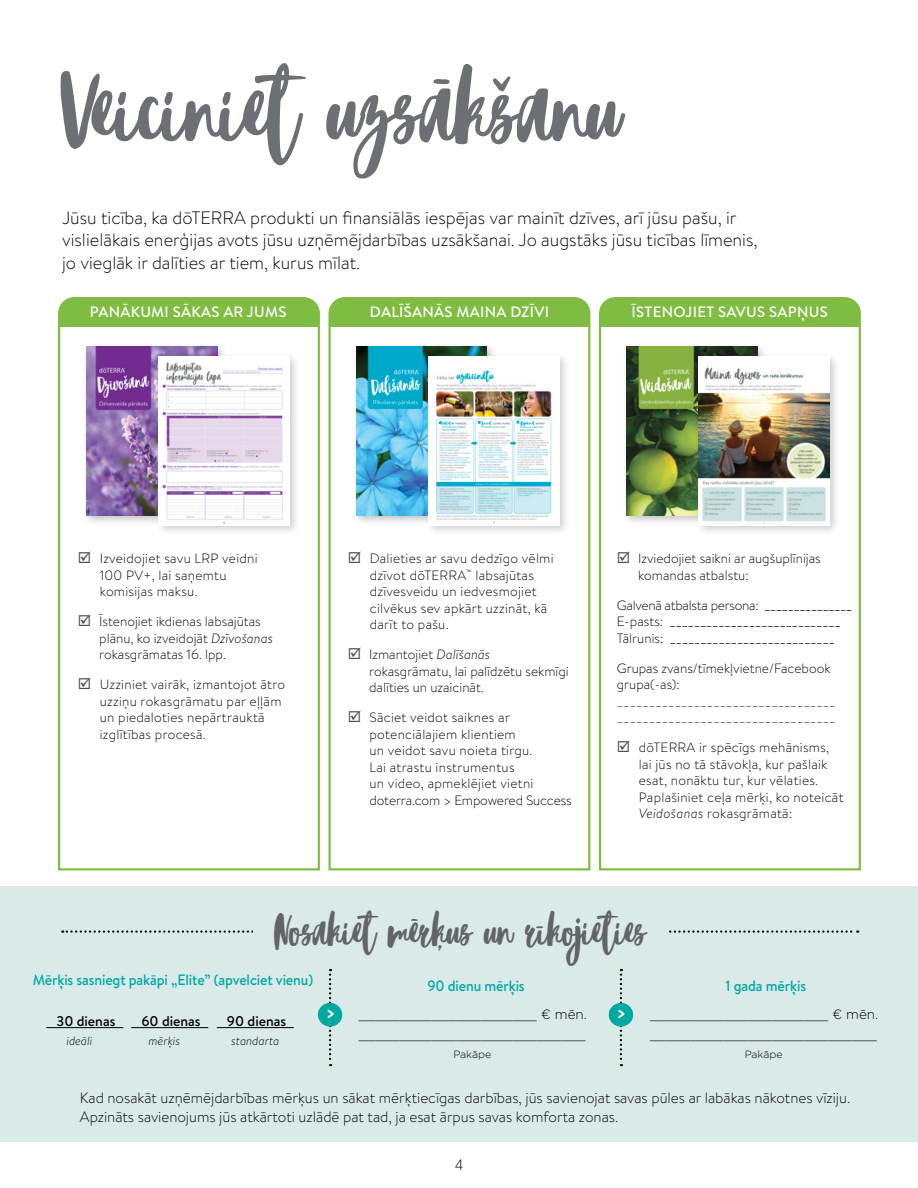
<style>
.page{position:relative;width:918px;height:1188px;background:#fff}
.page>*{position:absolute;margin:0;border:0;box-sizing:border-box;transform-origin:0 0}
.t1{font:88.5px "Blacktear Script";letter-spacing:-.01em;color:#6c7074}
.t2{font:39px "Blacktear Script";letter-spacing:-.01em;color:#636466;scale:.95 1}
.t3{font:28.5px "Blacktear Script";color:#fff;scale:.95 1}
.t4{font:300 18px/22.5px "Brandon Text";color:#000}
.t5{font:300 15px/19.5px "Brandon Text";color:#000}
.t6{font:500 15px "Brandon Text";letter-spacing:-.01em;color:#00a8a2;scale:.95 1}
.t7{font:500 15px "Brandon Text";letter-spacing:.02em;color:#fff}
.t8{font:300 15px "Gotham Narrow";color:#000}
.t9{font:500 14.1px "Brandon Text";color:#000}
.t10{font:300 13.5px/16.5px "Brandon Text";letter-spacing:.02em;color:#000}
.t11{font:300 13.5px/16.5px "Brandon Text";color:#000}
.t12{font:300 13.5px/19.5px "Gotham";color:#000}
.t13{font:13.5px/16.5px "Brandon Text";color:#000}
.t14{font:italic 300 12px "Brandon Text";color:#000}
.t15{font:300 10.5px "Gotham";color:#000}
.s1{color:#4d4d4f}
.s2{font-style:italic}
.s3{font-weight:300}
</style>
<div class="page">
<div style="left:58px;top:297px;width:262px;height:28px;background:#7fbc42"></div>
<div style="left:329px;top:297px;width:261px;height:28px;background:#7fbc42"></div>
<div style="left:599px;top:297px;width:262px;height:28px;background:#7fbc42"></div>
<div style="left:58px;top:325px;width:262px;height:545px;border:2px solid #7fbc42"></div>
<div style="left:329px;top:325px;width:261px;height:545px;border:2px solid #7fbc42"></div>
<div style="left:599px;top:325px;width:262px;height:545px;border:2px solid #7fbc42"></div>
<div style="left:0;top:886px;width:918px;height:256px;background:#daeae9"></div>
<hr style="left:46px;top:1027px;width:77px;height:1px;background:#000">
<hr style="left:131px;top:1027px;width:77px;height:1px;background:#000">
<hr style="left:217px;top:1027px;width:77px;height:1px;background:#000">
<svg style="left:62px;top:930px;width:796px;height:3px"></svg>
<div style="left:253px;top:904px;width:414px;height:55px;background:#daeae9"></div>
<div style="left:82px;top:342px;width:146px;height:184px;background:#000;opacity:.25"></div>
<img style="left:86px;top:346px;width:131px;height:169px">
<div style="left:622px;top:342px;width:146px;height:184px;background:#000;opacity:.25"></div>
<img style="left:626px;top:346px;width:131px;height:169px">
<div style="left:352px;top:342px;width:146px;height:184px;background:#000;opacity:.25"></div>
<img style="left:356px;top:346px;width:131px;height:169px">
<div style="left:155px;top:352px;width:145px;height:184px;background:#000;opacity:.2"></div>
<img style="left:159px;top:356px;width:131px;height:169px">
<div style="left:695px;top:352px;width:145px;height:184px;background:#000;opacity:.2"></div>
<img style="left:699px;top:356px;width:131px;height:169px">
<div style="left:425px;top:352px;width:145px;height:184px;background:#000;opacity:.2"></div>
<img style="left:429px;top:356px;width:130px;height:169px">
<svg style="left:317px;top:969px;width:26px;height:97px"></svg>
<svg style="left:608px;top:969px;width:26px;height:97px"></svg>
<h1 class="t1" style="left:60px;top:57px;width:562px">Veiciniet uzsākšanu</h1>
<p class="t4" style="left:62px;top:206px;width:697px">Jūsu ticība, ka dōTERRA produkti un finansiālās iespējas var mainīt dzīves, arī jūsu pašu, ir vislielākais enerģijas avots jūsu uzņēmējdarbības uzsākšanai. Jo augstāks jūsu ticības līmenis, jo vieglāk ir dalīties ar tiem, kurus mīlat.</p>
<p class="t7" style="left:90px;top:302px;width:198px">PANĀKUMI SĀKAS AR JUMS</p>
<p class="t7" style="left:370px;top:302px;width:181px">DALĪŠANĀS MAINA DZĪVI</p>
<p class="t7" style="left:632px;top:302px;width:198px">ĪSTENOJIET SAVUS SAPŅUS</p>
<p class="t10" style="left:100px;top:550px;width:159px;text-indent:-22px"><span class="s1">☑</span> Izveidojiet savu LRP veidni<br>100 PV+, lai saņemtu komisijas maksu.</p>
<p class="t11" style="left:99px;top:613px;width:175px;text-indent:-21px"><span class="s1">☑</span> Īstenojiet ikdienas labsajūtas plānu, ko izveidojāt <span class="s2">Dzīvošanas </span>rokasgrāmatas 16. lpp.</p>
<p class="t10" style="left:100px;top:676px;width:187px;text-indent:-22px"><span class="s1">☑</span> Uzziniet vairāk, izmantojot ātro uzziņu rokasgrāmatu par eļļām un piedaloties nepārtrauktā izglītības procesā.</p>
<p class="t10" style="left:370px;top:550px;width:185px;text-indent:-22px"><span class="s1">☑</span> Dalieties ar savu dedzīgo vēlmi dzīvot dōTERRA<sup>™</sup> labsajūtas dzīvesveidu un iedvesmojiet cilvēkus sev apkārt uzzināt, kā darīt to pašu.</p>
<p class="t11" style="left:369px;top:646px;width:201px;text-indent:-21px"><span class="s1">☑</span> Izmantojiet <span class="s2">Dalīšanās </span>rokasgrāmatu, lai palīdzētu sekmīgi dalīties un uzaicināt.</p>
<p class="t10" style="left:370px;top:709px;width:204px;text-indent:-22px"><span class="s1">☑</span> Sāciet veidot saiknes ar potenciālajiem klientiem<br>un veidot savu noieta tirgu.<br>Lai atrastu instrumentus<br>un video, apmeklējiet vietni doterra.com &gt; Empowered Success</p>
<p class="t11" style="left:638px;top:550px;width:184px;text-indent:-21px"><span class="s1">☑</span> Izviedojiet saikni ar augšuplīnijas komandas atbalstu:</p>
<p class="t13" style="left:617px;top:596px;width:237px"><span class="s3">Galvenā atbalsta persona:</span> _______________<br><span class="s3">E-pasts:</span> ____________________________<br><span class="s3">Tālrunis:</span> ___________________________</p>
<p class="t11" style="left:617px;top:659px;width:220px">Grupas zvans/tīmekļvietne/Facebook grupa(-as): __________________________________ __________________________________</p>
<p class="t10" style="left:639px;top:739px;width:206px;text-indent:-22px"><span class="s1">☑</span> dōTERRA ir spēcīgs mehānisms, lai jūs no tā stāvokļa, kur pašlaik esat, nonāktu tur, kur vēlaties.<br>Paplašiniet ceļa mērķi, ko noteicāt<br><span class="s2">Veidošanas</span> rokasgrāmatā:</p>
<h2 class="t2" style="left:274px;top:908px;width:393px">Nosakiet mērķus un rīkojieties</h2>
<p class="t6" style="left:33px;top:970px;width:297px">Mērķis sasniegt pakāpi „Elite” (apvelciet vienu)</p>
<p class="t6" style="left:427px;top:976px;width:104px">90 dienu mērķis</p>
<p class="t6" style="left:726px;top:976px;width:86px">1 gada mērķis</p>
<p class="t9" style="left:56px;top:1012px;width:61px">30 dienas</p>
<p class="t14" style="left:66px;top:1032px;width:28px">ideāli</p>
<p class="t12" style="left:359px;top:1004px;width:230px">______________________ € mēn. ____________________________</p>
<p class="t15" style="left:453px;top:1048px;width:39px">Pakāpe</p>
<p class="t12" style="left:650px;top:1004px;width:230px">______________________ € mēn. ____________________________</p>
<p class="t15" style="left:745px;top:1048px;width:39px">Pakāpe</p>
<h3 class="t3" style="left:326px;top:997px;width:11px">&gt;</h3>
<h3 class="t3" style="left:617px;top:997px;width:11px">&gt;</h3>
<p class="t9" style="left:141px;top:1012px;width:61px">60 dienas</p>
<p class="t14" style="left:149px;top:1032px;width:33px">mērķis</p>
<p class="t9" style="left:227px;top:1012px;width:61px">90 dienas</p>
<p class="t14" style="left:231px;top:1032px;width:50px">standarta</p>
<p class="t5" style="left:80px;top:1087px;width:772px">Kad nosakāt uzņēmējdarbības mērķus un sākat mērķtiecīgas darbības, jūs savienojat savas pūles ar labākas nākotnes vīziju.<br>Apzināts savienojums jūs atkārtoti uzlādē pat tad, ja esat ārpus savas komforta zonas.</p>
<p class="t8" style="left:455px;top:1155px;width:10px">4</p>
</div>
